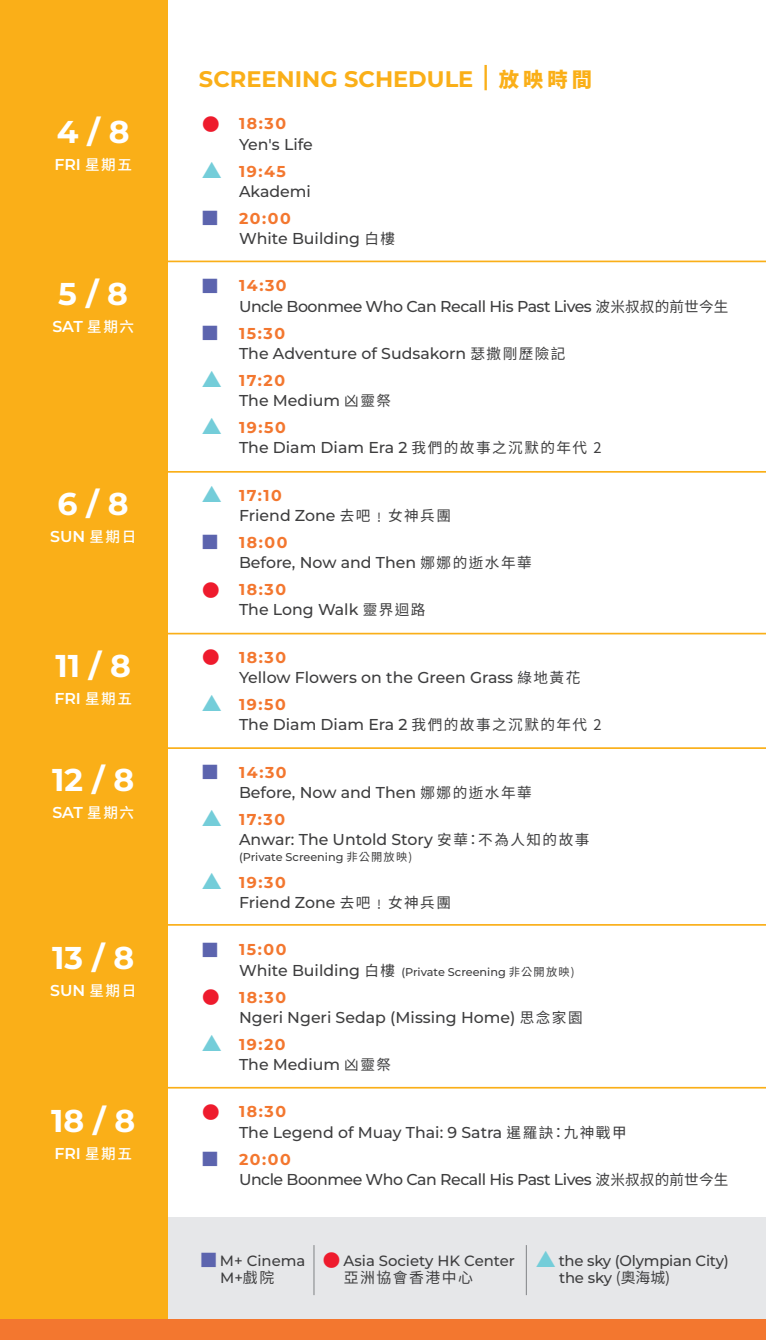
<style>
.page{position:relative;width:766px;height:1340px;background:#fff}
.page>*{position:absolute;margin:0;border:0;box-sizing:border-box;transform-origin:0 0}
.t1{font:700 31.5px "Montserrat";color:#fff}
.t2{font:700 22.5px "Montserrat";color:#faaf18}
.t3{font:500 15.75px/20.2px "Montserrat";color:#3e3e3f}
.t4{font:500 15.75px/20.2px "Montserrat";letter-spacing:-.03em;color:#3e3e3f}
.t5{font:600 15.75px "Montserrat";color:#fff}
.t6{font:700 15.75px "Montserrat";letter-spacing:.1em;color:#f3772f}
.t7{font:500 14.85px "Montserrat";letter-spacing:-.01em;color:#3e3e3f}
.t8{font:14.85px "Noto Sans CJ Ktc";letter-spacing:.1em;color:#3e3e3f}
.t9{font:500 11.25px "Montserrat";color:#3e3e3f}
.s1{font-family:"Noto Sans CJ Ktc";font-weight:500;font-size:14.62px}
.s2{font-weight:500;font-size:27px}
.s3{font-family:"Noto Sans CJ Ktc";font-weight:900;font-size:20.25px}
.s4{color:#ee1b2d}
.s5{font-weight:700;color:#f3772f}
.s6{color:#5c64ae}
.s7{font-family:"Noto Sans CJ Ktc";font-weight:400;font-size:14.62px}
.s8{font-family:"Noto Sans CJ Ktc";font-weight:400}
.s9{font-size:15.75px}
</style>
<div class="page">
<div style="left:167px;top:1217px;width:598px;height:102px;background:#e6e7e9"></div>
<div style="left:0;top:0;width:168px;height:1339px;background:#faaf18"></div>
<hr style="left:164px;top:260px;width:601px;height:2px;background:#faaf18">
<hr style="left:164px;top:471px;width:601px;height:1px;background:#faaf18">
<hr style="left:164px;top:632px;width:601px;height:2px;background:#faaf18">
<hr style="left:164px;top:747px;width:601px;height:2px;background:#faaf18">
<hr style="left:164px;top:924px;width:601px;height:1px;background:#faaf18">
<hr style="left:164px;top:1086px;width:601px;height:2px;background:#faaf18">
<div style="left:0;top:1319px;width:765px;height:20px;background:#f3772f"></div>
<hr style="left:313px;top:1245px;width:1px;height:50px;background:#808285">
<hr style="left:526px;top:1245px;width:1px;height:50px;background:#808285">
<h1 class="t1" style="left:57px;top:111px;width:74px">4 / 8</h1>
<p class="t5" style="left:54px;top:154px;width:79px">FRI <span class="s1">星期五</span></p>
<h1 class="t1" style="left:58px;top:272px;width:71px">5 / 8</h1>
<p class="t5" style="left:52px;top:315px;width:83px">SAT <span class="s1">星期六</span></p>
<h1 class="t1" style="left:58px;top:482px;width:73px">6 / 8</h1>
<p class="t5" style="left:50px;top:525px;width:88px">SUN <span class="s1">星期日</span></p>
<h1 class="t1" style="left:55px;top:644px;width:77px">11 / 8</h1>
<p class="t5" style="left:54px;top:687px;width:79px">FRI <span class="s1">星期五</span></p>
<h1 class="t1" style="left:52px;top:758px;width:83px">12 / 8</h1>
<p class="t5" style="left:52px;top:801px;width:83px">SAT <span class="s1">星期六</span></p>
<h1 class="t1" style="left:52px;top:936px;width:83px">13 / 8</h1>
<p class="t5" style="left:50px;top:979px;width:88px">SUN <span class="s1">星期日</span></p>
<h1 class="t1" style="left:51px;top:1099px;width:86px">18 / 8</h1>
<p class="t5" style="left:54px;top:1142px;width:79px">FRI <span class="s1">星期五</span></p>
<h2 class="t2" style="left:199px;top:64px;width:394px">SCREENING SCHEDULE <span class="s2">|</span> <span class="s3">放映時間</span></h2>
<p class="t3" style="left:239px;top:113px;width:75px;text-indent:-38px"><span class="s4">●</span> <span class="s5">18:30<br></span>Yen's Life</p>
<p class="t6" style="left:239px;top:160px;width:48px">19:45</p>
<p class="t3" style="left:239px;top:181px;width:73px">Akademi</p>
<p class="t3" style="left:239px;top:208px;width:158px;text-indent:-38px"><span class="s6">■</span> <span class="s5">20:00<br></span>White Building <span class="s7">白樓</span></p>
<p class="t4" style="left:239px;top:275px;width:491px;text-indent:-38px"><span class="s6">■</span> <span class="s5">14:30<br></span>Uncle Boonmee Who Can Recall His Past Lives <span class="s7">波米叔叔的前世今生</span></p>
<p class="t3" style="left:239px;top:322px;width:328px;text-indent:-38px"><span class="s6">■</span> <span class="s5">15:30<br></span>The Adventure of Sudsakorn <span class="s7">瑟撒剛歷險記</span></p>
<p class="t3" style="left:239px;top:370px;width:154px"><span class="s5">17:20<br></span>The Medium <span class="s7">凶靈祭</span></p>
<p class="t3" style="left:239px;top:417px;width:364px"><span class="s5">19:50<br></span>The Diam Diam Era 2 <span class="s7">我們的故事之沉默的年代 2</span></p>
<p class="t3" style="left:239px;top:484px;width:213px"><span class="s5">17:10<br></span>Friend Zone <span class="s7">去吧﹗女神兵團</span></p>
<p class="t3" style="left:239px;top:532px;width:294px;text-indent:-38px"><span class="s6">■</span> <span class="s5">18:00<br></span>Before, Now and Then <span class="s7">娜娜的逝水年華</span></p>
<p class="t3" style="left:239px;top:579px;width:188px;text-indent:-38px"><span class="s4">●</span> <span class="s5">18:30<br></span>The Long Walk <span class="s7">靈界迴路</span></p>
<p class="t3" style="left:239px;top:646px;width:343px;text-indent:-38px"><span class="s4">●</span> <span class="s5">18:30<br></span>Yellow Flowers on the Green Grass <span class="s7">綠地黃花</span></p>
<p class="t3" style="left:239px;top:694px;width:364px"><span class="s5">19:50<br></span>The Diam Diam Era 2 <span class="s7">我們的故事之沉默的年代 2</span></p>
<p class="t3" style="left:239px;top:761px;width:294px;text-indent:-38px"><span class="s6">■</span> <span class="s5">14:30<br></span>Before, Now and Then <span class="s7">娜娜的逝水年華</span></p>
<p class="t3" style="left:239px;top:808px;width:352px"><span class="s5">17:30<br></span>Anwar: The Untold Story <span class="s7">安華：不為人知的故事</span></p>
<p class="t9" style="left:239px;top:849px;width:175px">(Private Screening <span class="s8">非公開放映)</span></p>
<p class="t3" style="left:239px;top:871px;width:213px"><span class="s5">19:30<br></span>Friend Zone <span class="s7">去吧﹗女神兵團</span></p>
<p class="t6" style="left:201px;top:939px;width:87px"><span class="s6">■</span> 15:00</p>
<p class="t9" style="left:239px;top:964px;width:337px"><span class="s9">White Building</span> <span class="s7">白樓</span> (Private Screening <span class="s8">非公開放映)</span></p>
<p class="t3" style="left:239px;top:986px;width:345px;text-indent:-38px"><span class="s4">●</span> <span class="s5">18:30<br></span>Ngeri Ngeri Sedap (Missing Home) <span class="s7">思念家園</span></p>
<p class="t3" style="left:239px;top:1033px;width:154px"><span class="s5">19:20<br></span>The Medium <span class="s7">凶靈祭</span></p>
<p class="t3" style="left:239px;top:1101px;width:389px;text-indent:-38px"><span class="s4">●</span> <span class="s5">18:30<br></span>The Legend of Muay Thai: 9 Satra <span class="s7">暹羅訣：九神戰甲</span></p>
<p class="t4" style="left:239px;top:1148px;width:491px;text-indent:-38px"><span class="s6">■</span> <span class="s5">20:00<br></span>Uncle Boonmee Who Can Recall His Past Lives <span class="s7">波米叔叔的前世今生</span></p>
<p class="t7" style="left:199px;top:1250px;width:317px"><span class="s6">■</span>M+ Cinema <span class="s4">●</span>Asia Society HK Center</p>
<p class="t7" style="left:558px;top:1250px;width:171px">the sky (Olympian City)</p>
<p class="t7" style="left:220px;top:1268px;width:56px">M+<span class="s8">戲院</span></p>
<p class="t8" style="left:343px;top:1269px;width:131px">亞洲協會香港中心</p>
<p class="t7" style="left:559px;top:1268px;width:113px">the sky <span class="s8">(奧海城)</span></p>
</div>
